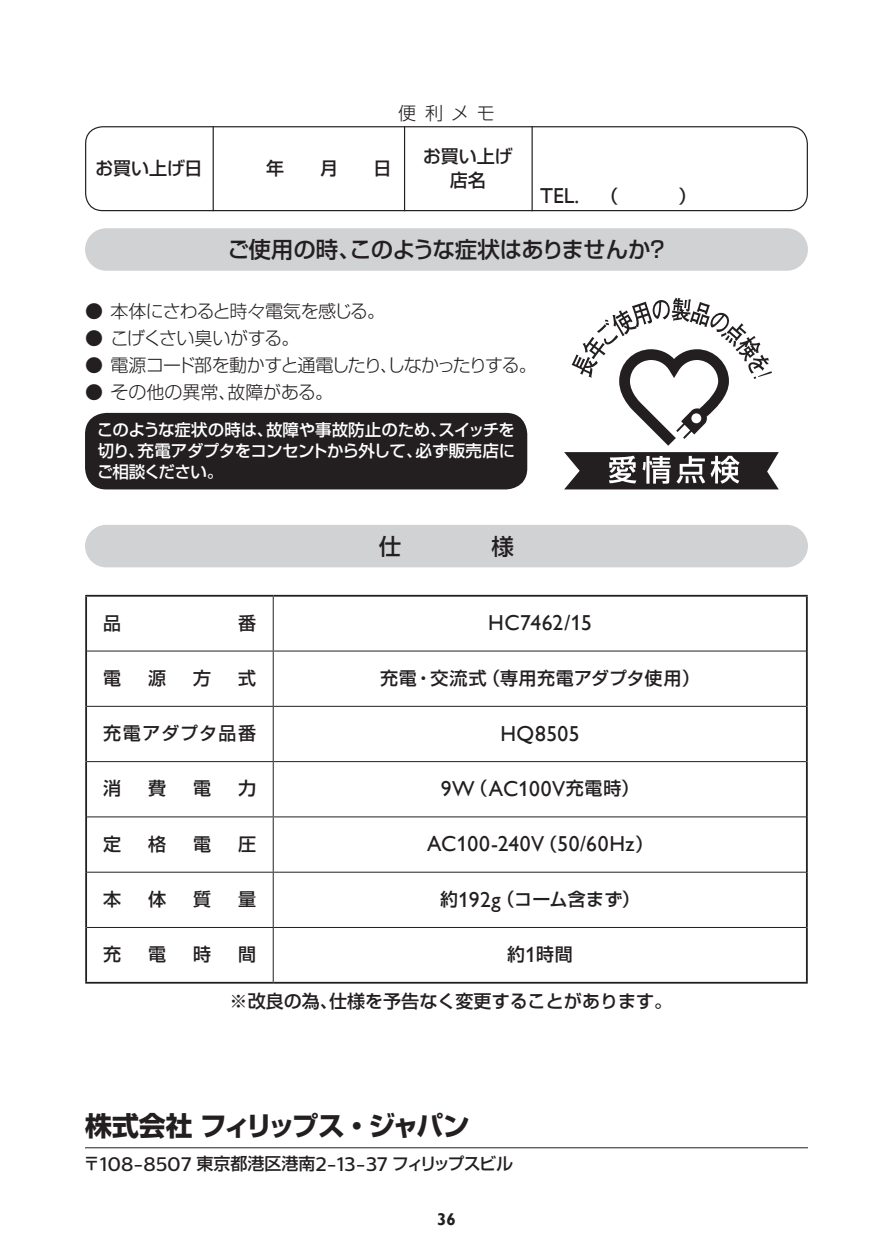
<style>
.page{position:relative;width:893px;height:1259px;background:#fff}
.page>*{position:absolute;margin:0;border:0;box-sizing:border-box;transform-origin:0 0}
.t1{font:700 27px "Shin Go Pro";letter-spacing:-.06em;color:#231f20}
.t2{font:500 22.5px "Shin Go Pro";letter-spacing:-.025em;color:#231f20}
.t3{font:21.6px "Gill Sans Alt One WGL";letter-spacing:.02em;color:#231f20}
.t4{font:500 18px/24px "Shin Go Pro";color:#231f20;text-align:center}
.t5{font:300 18px "Shin Go Pro";letter-spacing:-.035em;color:#231f20}
.t6{font:300 18px "Shin Go Pro";letter-spacing:-.065em;color:#231f20}
.t7{font:500 18px "Shin Go Pro";letter-spacing:.025em;color:#231f20}
.t8{font:300 18px "Shin Go Pro";color:#231f20}
.t9{font:500 18px "Shin Go Pro";letter-spacing:.07em;color:#231f20}
.t10{font:500 17.1px "Shin Go Pro";letter-spacing:-.005em;color:#231f20}
.t11{font:700 17.1px "Gill Sans Alt One WGL";color:#231f20}
.t12{font:500 16.5px/21px "Shin Go Pro";letter-spacing:-.03em;color:#fff;text-align:justify}
.s1{font-family:"Gill Sans Alt One WGL";font-weight:400;font-size:21.6px}
.s2{font-family:"Shin Go Pro";font-weight:500;font-size:18px}
.s3{font-family:"Centrale Sans";font-size:19.5px}
</style>
<div class="page">
<hr style="left:85px;top:1147px;width:723px;height:1px;background:#231f20">
<div style="left:85px;top:126px;width:723px;height:85px;border:1px solid #231f20;border-radius:17px"></div>
<hr style="left:213px;top:126px;width:1px;height:85px;background:#231f20">
<hr style="left:404px;top:126px;width:1px;height:85px;background:#231f20">
<hr style="left:531px;top:126px;width:2px;height:85px;background:#231f20">
<div style="left:85px;top:228px;width:723px;height:43px;background:#d1d2d4;border-radius:21px"></div>
<div style="left:85px;top:413px;width:442px;height:76px;background:#231f20;border-radius:21px"></div>
<svg style="left:564px;top:298px;width:215px;height:191px"></svg>
<div style="left:85px;top:525px;width:723px;height:42px;background:#d1d2d4;border-radius:21px"></div>
<hr style="left:273px;top:597px;width:1px;height:53px;background:#231f20">
<hr style="left:87px;top:650px;width:186px;height:1px;background:#231f20">
<hr style="left:273px;top:650px;width:533px;height:1px;background:#231f20">
<hr style="left:273px;top:651px;width:1px;height:55px;background:#231f20">
<hr style="left:87px;top:706px;width:186px;height:1px;background:#231f20">
<hr style="left:87px;top:761px;width:186px;height:1px;background:#231f20">
<hr style="left:87px;top:816px;width:186px;height:1px;background:#231f20">
<hr style="left:273px;top:817px;width:1px;height:55px;background:#231f20">
<hr style="left:87px;top:872px;width:186px;height:1px;background:#231f20">
<hr style="left:273px;top:872px;width:533px;height:1px;background:#231f20">
<hr style="left:273px;top:873px;width:1px;height:54px;background:#231f20">
<hr style="left:87px;top:927px;width:186px;height:1px;background:#231f20">
<hr style="left:273px;top:927px;width:533px;height:1px;background:#231f20">
<hr style="left:273px;top:928px;width:1px;height:54px;background:#231f20">
<hr style="left:806px;top:597px;width:2px;height:54px;background:#231f20">
<hr style="left:806px;top:651px;width:2px;height:55px;background:#231f20">
<hr style="left:806px;top:817px;width:2px;height:55px;background:#231f20">
<hr style="left:806px;top:872px;width:2px;height:55px;background:#231f20">
<hr style="left:806px;top:927px;width:2px;height:55px;background:#231f20">
<hr style="left:85px;top:595px;width:188px;height:2px;background:#231f20">
<hr style="left:85px;top:597px;width:2px;height:54px;background:#231f20">
<hr style="left:273px;top:595px;width:535px;height:2px;background:#231f20">
<hr style="left:85px;top:651px;width:2px;height:55px;background:#231f20">
<hr style="left:85px;top:706px;width:2px;height:55px;background:#231f20">
<hr style="left:85px;top:761px;width:2px;height:56px;background:#231f20">
<hr style="left:85px;top:817px;width:2px;height:55px;background:#231f20">
<hr style="left:85px;top:872px;width:2px;height:55px;background:#231f20">
<hr style="left:85px;top:927px;width:2px;height:55px;background:#231f20">
<hr style="left:85px;top:982px;width:188px;height:2px;background:#231f20">
<hr style="left:273px;top:982px;width:535px;height:2px;background:#231f20">
<hr style="left:273px;top:706px;width:533px;height:1px;background:#231f20">
<hr style="left:273px;top:707px;width:1px;height:54px;background:#231f20">
<hr style="left:273px;top:761px;width:533px;height:1px;background:#231f20">
<hr style="left:273px;top:762px;width:1px;height:54px;background:#231f20">
<hr style="left:273px;top:816px;width:533px;height:1px;background:#231f20">
<hr style="left:806px;top:706px;width:2px;height:55px;background:#231f20">
<hr style="left:806px;top:761px;width:2px;height:56px;background:#231f20">
<p class="t5" style="left:398px;top:98px;width:98px">便利メモ</p>
<p class="t4" style="left:95px;top:154px;width:109px">お買い上げ日</p>
<p class="t4" style="left:266px;top:154px;width:127px">年　 月　 日</p>
<p class="t4" style="left:423px;top:142px;width:91px">お買い上げ店名</p>
<p class="t4" style="left:540px;top:182px;width:158px"><span class="s1">TEL.</span> （　　　）</p>
<p class="t2" style="left:227px;top:231px;width:443px">ご使用の時、このような症状はありませんか？</p>
<p class="t5" style="left:85px;top:296px;width:302px">● 本体にさわると時々電気を感じる。</p>
<p class="t5" style="left:85px;top:323px;width:216px">● こげくさい臭いがする。</p>
<p class="t6" style="left:85px;top:350px;width:453px">● 電源コード部を動かすと通電したり、しなかったりする。</p>
<p class="t8" style="left:85px;top:377px;width:250px">● その他の異常、故障がある。</p>
<p class="t12" style="left:97px;top:417px;width:420px">このような症状の時は、故障や事故防止のため、スイッチを切り、充電アダプタをコンセントから外して、必ず販売店にご相談ください。</p>
<p class="t4" style="left:103px;top:608px;width:19px">品</p>
<p class="t4" style="left:238px;top:608px;width:19px">番</p>
<p class="t3" style="left:488px;top:608px;width:105px">HC7462/15</p>
<p class="t4" style="left:103px;top:664px;width:19px">電</p>
<p class="t4" style="left:148px;top:664px;width:19px">源</p>
<p class="t4" style="left:193px;top:664px;width:19px">方</p>
<p class="t4" style="left:238px;top:664px;width:19px">式</p>
<p class="t7" style="left:380px;top:663px;width:321px">充電・交流式（専用充電アダプタ使用）</p>
<p class="t9" style="left:103px;top:718px;width:155px">充電アダプタ品番</p>
<p class="t3" style="left:500px;top:719px;width:81px">HQ8505</p>
<p class="t4" style="left:103px;top:774px;width:19px">消</p>
<p class="t4" style="left:148px;top:774px;width:19px">費</p>
<p class="t4" style="left:193px;top:774px;width:19px">電</p>
<p class="t4" style="left:238px;top:774px;width:19px">力</p>
<p class="t3" style="left:441px;top:774px;width:200px">9W<span class="s2">（</span>AC100V<span class="s2">充電時）</span></p>
<p class="t4" style="left:103px;top:830px;width:19px">定</p>
<p class="t4" style="left:148px;top:830px;width:19px">格</p>
<p class="t4" style="left:193px;top:830px;width:19px">電</p>
<p class="t4" style="left:238px;top:830px;width:19px">圧</p>
<p class="t3" style="left:427px;top:829px;width:227px">AC100-240V<span class="s2">（</span>50/60Hz<span class="s2">）</span></p>
<p class="t4" style="left:103px;top:885px;width:19px">本</p>
<p class="t4" style="left:148px;top:885px;width:19px">体</p>
<p class="t4" style="left:193px;top:885px;width:19px">質</p>
<p class="t4" style="left:238px;top:885px;width:19px">量</p>
<p class="t4" style="left:440px;top:885px;width:201px">約<span class="s1">192g</span>（コーム含まず）</p>
<p class="t4" style="left:103px;top:940px;width:19px">充</p>
<p class="t4" style="left:148px;top:940px;width:19px">電</p>
<p class="t4" style="left:193px;top:940px;width:19px">時</p>
<p class="t4" style="left:238px;top:940px;width:19px">間</p>
<p class="t4" style="left:507px;top:940px;width:67px">約<span class="s1">1</span>時間</p>
<p class="t4" style="left:230px;top:987px;width:444px">※改良の為、仕様を予告なく変更することがあります。</p>
<h1 class="t1" style="left:85px;top:1104px;width:386px">株式会社フィリップス・ジャパン</h1>
<p class="t10" style="left:83px;top:1150px;width:432px">〒<span class="s3">108-8507</span> 東京都港区港南<span class="s3">2-13-37</span> フィリップスビル</p>
<p class="t11" style="left:437px;top:1207px;width:20px">36</p>
</div>
